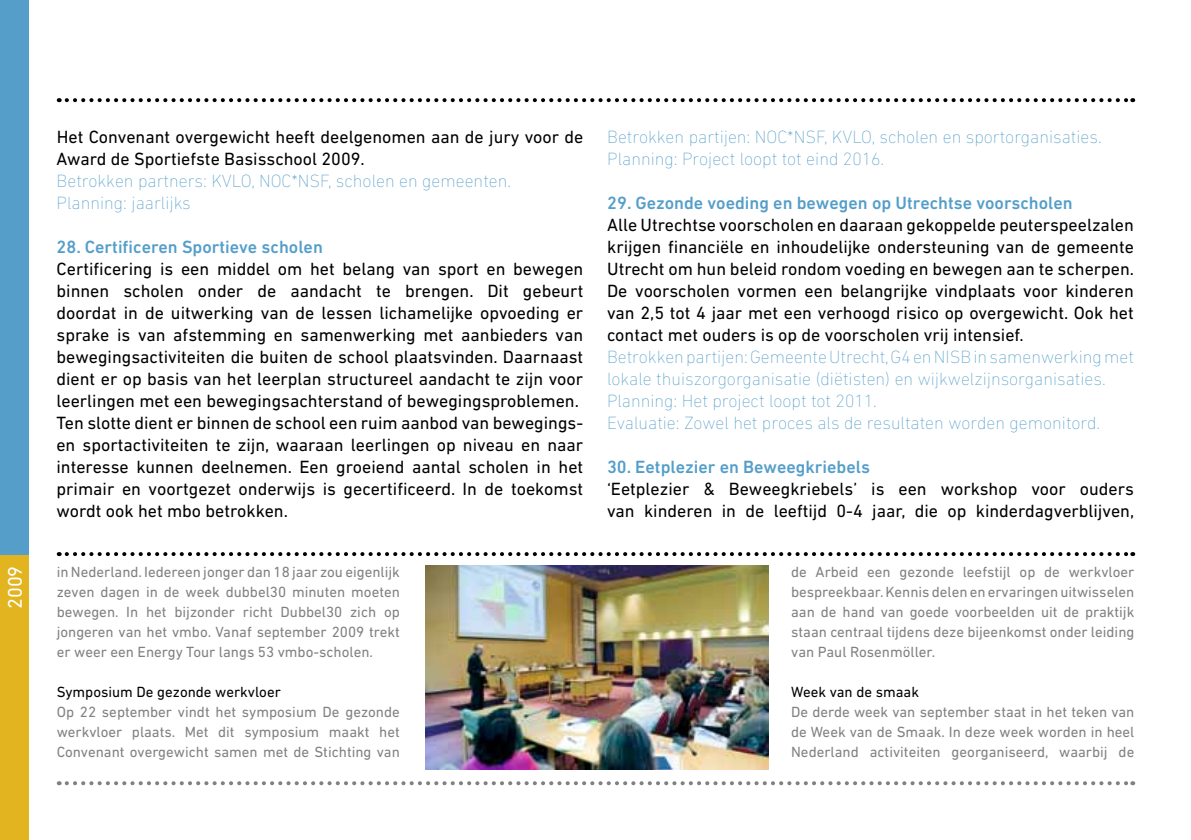
<style>
.page{position:relative;width:1191px;height:840px;background:#fff}
.page>*{position:absolute;margin:0;border:0;box-sizing:border-box;transform-origin:0 0}
.t1{font:20px "DIN Next LT Pro";color:#fff}
.t2{font:18px/22px "DIN Next LT Pro";color:#000}
.t3{font:200 18px/22px "DIN Next LT Pro";color:#549ec9}
.t4{font:500 18px "DIN Next LT Pro";color:#549ec9}
.t5{font:15px/20px "DIN Next LT Pro";color:#818181;text-align:justify}
.t6{font:15px "DIN Next LT Pro";color:#000}
</style>
<div class="page">
<svg style="left:67px;top:98px;width:1066px;height:4px"></svg>
<svg style="left:67px;top:781px;width:1066px;height:3px"></svg>
<svg style="left:67px;top:552px;width:1066px;height:3px"></svg>
<div style="left:0;top:553px;width:28px;height:286px;background:#e2b41f"></div>
<div style="left:0;top:0;width:28px;height:553px;background:#549ec9"></div>
<img style="left:425px;top:565px;width:343px;height:204px">
<p class="t2" style="left:57px;top:125px;width:528px">Het Convenant overgewicht heeft deelgenomen aan de jury voor de<br>Award de Sportiefste Basisschool 2009.</p>
<p class="t3" style="left:57px;top:169px;width:456px">Betrokken partners: KVLO, NOC*NSF, scholen en gemeenten.<br>Planning: jaarlijks</p>
<p class="t4" style="left:57px;top:236px;width:268px">28. Certificeren Sportieve scholen</p>
<p class="t2" style="left:56px;top:257px;width:528px">Certificering is een middel om het belang van sport en bewegen binnen scholen onder de aandacht te brengen. Dit gebeurt doordat in de uitwerking van de lessen lichamelijke opvoeding er sprake is van afstemming en samenwerking met aanbieders van bewegingsactiviteiten die buiten de school plaatsvinden. Daarnaast dient er op basis van het leerplan structureel aandacht te zijn voor leerlingen met een bewegingsachterstand of bewegingsproblemen.<br>Ten slotte dient er binnen de school een ruim aanbod van bewegings&shy;en sportactiviteiten te zijn, waaraan leerlingen op niveau en naar interesse kunnen deelnemen. Een groeiend aantal scholen in het primair en voortgezet onderwijs is gecertificeerd. In de toekomst wordt ook het mbo betrokken.</p>
<p class="t1" style="left:3px;top:608px;width:45px;rotate:-90deg">2009</p>
<p class="t5" style="left:57px;top:561px;width:345px">in Nederland. Iedereen jonger dan 18 jaar zou eigenlijk zeven dagen in de week dubbel30 minuten moeten bewegen. In het bijzonder richt Dubbel30 zich op jongeren van het vmbo. Vanaf september 2009 trekt er weer een Energy Tour langs 53 vmbo-scholen.</p>
<p class="t6" style="left:57px;top:683px;width:226px">Symposium De gezonde werkvloer</p>
<p class="t5" style="left:57px;top:701px;width:345px">Op 22 september vindt het symposium De gezonde werkvloer plaats. Met dit symposium maakt het Convenant overgewicht samen met de Stichting van</p>
<p class="t3" style="left:607px;top:125px;width:496px">Betrokken partijen: NOC*NSF, KVLO, scholen en sportorganisaties.<br>Planning: Project loopt tot eind 2016.</p>
<p class="t4" style="left:607px;top:192px;width:467px">29. Gezonde voeding en bewegen op Utrechtse voorscholen</p>
<p class="t2" style="left:607px;top:213px;width:529px;text-align:justify">Alle Utrechtse voorscholen en daaraan gekoppelde peuterspeelzalen krijgen financiële en inhoudelijke ondersteuning van de gemeente Utrecht om hun beleid rondom voeding en bewegen aan te scherpen.<br>De voorscholen vormen een belangrijke vindplaats voor kinderen van 2,5 tot 4 jaar met een verhoogd risico op overgewicht. Ook het contact met ouders is op de voorscholen vrij intensief.</p>
<p class="t3" style="left:607px;top:345px;width:528px">Betrokken partijen: Gemeente Utrecht, G4 en NISB in samenwerking met lokale thuiszorgorganisatie (diëtisten) en wijkwelzijnsorganisaties.<br>Planning: Het project loopt tot 2011.<br>Evaluatie: Zowel het proces als de resultaten worden gemonitord.</p>
<p class="t4" style="left:607px;top:456px;width:264px">30. Eetplezier en Beweegkriebels</p>
<p class="t2" style="left:607px;top:477px;width:528px">‘Eetplezier &amp; Beweegkriebels’ is een workshop voor ouders van kinderen in de leeftijd 0-4 jaar, die op kinderdagverblijven,</p>
<p class="t5" style="left:791px;top:561px;width:345px">de Arbeid een gezonde leefstijl op de werkvloer bespreekbaar.Kennis delen en ervaringen uitwisselen aan de hand van goede voorbeelden uit de praktijk staan centraal tijdens deze bijeenkomst onder leiding van Paul Rosenmöller.</p>
<p class="t6" style="left:791px;top:683px;width:129px">Week van de smaak</p>
<p class="t5" style="left:791px;top:701px;width:345px">De derde week van september staat in het teken van de Week van de Smaak. In deze week worden in heel Nederland activiteiten georganiseerd, waarbij de</p>
</div>
